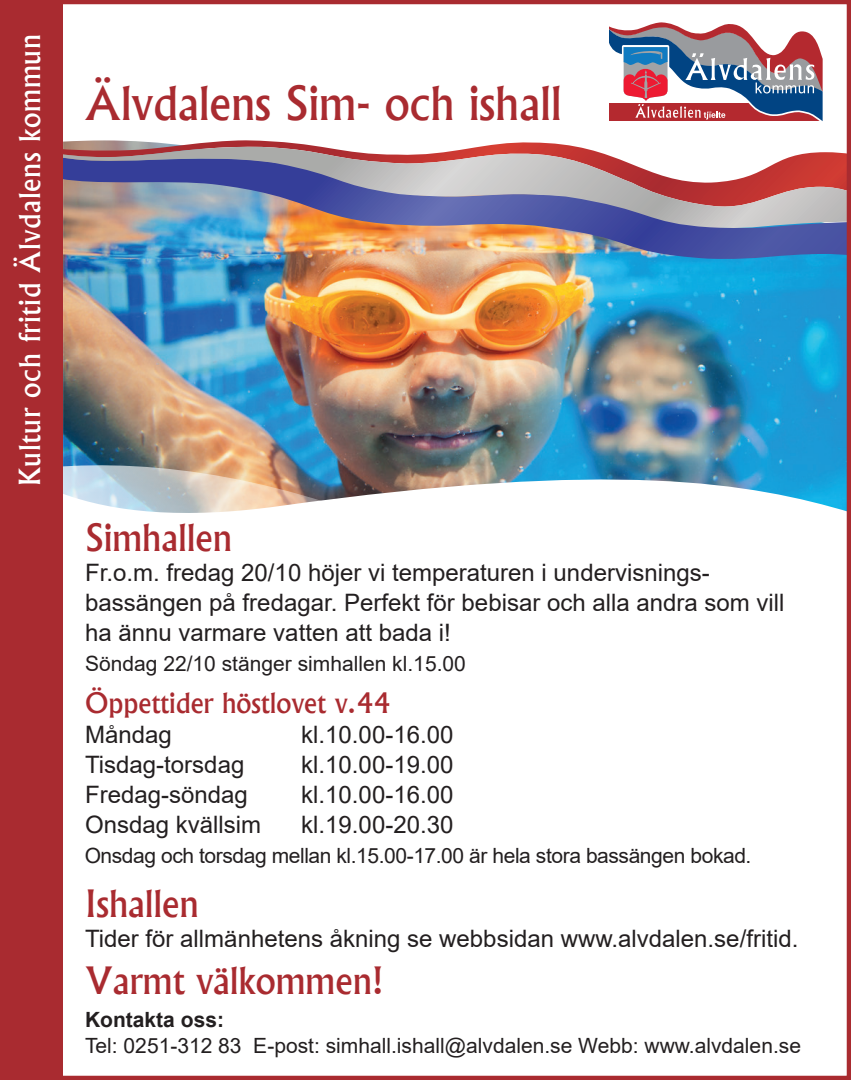
<style>
.page{position:relative;width:851px;height:1080px;background:#fff}
.page>*{position:absolute;margin:0;border:0;box-sizing:border-box;transform-origin:0 0}
.t1{font:500 45px "Albertus";color:#a92b30}
.t2{font:500 36px "Albertus";color:#a92b30}
.t3{font:500 27.9px "Albertus";letter-spacing:.025em;color:#fff}
.t4{font:500 27px "Albertus";color:#a92b30}
.t5{font:24px/30px "Arial";color:#231f20}
.t6{font:21px "Arial";color:#231f20}
.t7{font:21px "Arial";letter-spacing:-.02em;color:#231f20}
.t8{font:700 21px "Arial";color:#231f20}
</style>
<div class="page">
<img style="left:63px;top:260px;width:782px;height:193px">
<svg style="left:62px;top:453px;width:783px;height:306px"></svg>
<svg style="left:62px;top:140px;width:516px;height:7px"></svg>
<img style="left:62px;top:230px;width:783px;height:30px">
<svg style="left:62px;top:147px;width:783px;height:83px"></svg>
<div style="left:0;top:0;width:62px;height:1080px;background:#a92b30"></div>
<svg style="left:609px;top:22px;width:214px;height:99px"></svg>
<div style="left:0;top:0;width:850px;height:1080px;border:4px solid #a92b30"></div>
<p class="t3" style="left:13px;top:486px;width:454px;rotate:-90deg">Kultur och fritid Älvdalens kommun</p>
<h1 class="t1" style="left:85px;top:76px;width:478px">Älvdalens Sim- och ishall</h1>
<h2 class="t2" style="left:85px;top:516px;width:148px">Simhallen</h2>
<p class="t5" style="left:85px;top:558px;width:701px">Fr.o.m. fredag 20/10 höjer vi temperaturen i undervisnings&shy;bassängen på fredagar. Perfekt för bebisar och alla andra som vill ha ännu varmare vatten att bada i!</p>
<p class="t6" style="left:85px;top:649px;width:382px">Söndag 22/10 stänger simhallen kl.15.00</p>
<p class="t4" style="left:85px;top:686px;width:306px">Öppettider höstlovet v.44</p>
<p class="t5" style="left:85px;top:719px;width:88px">Måndag</p>
<p class="t5" style="left:301px;top:719px;width:154px">kl.10.00-16.00</p>
<p class="t5" style="left:85px;top:749px;width:161px">Tisdag-torsdag</p>
<p class="t5" style="left:301px;top:749px;width:154px">kl.10.00-19.00</p>
<p class="t5" style="left:85px;top:779px;width:164px">Fredag-söndag</p>
<p class="t5" style="left:301px;top:779px;width:154px">kl.10.00-16.00</p>
<p class="t5" style="left:85px;top:809px;width:178px">Onsdag kvällsim</p>
<p class="t5" style="left:301px;top:809px;width:154px">kl.19.00-20.30</p>
<p class="t7" style="left:85px;top:841px;width:668px">Onsdag och torsdag mellan kl.15.00-17.00 är hela stora bassängen bokad.</p>
<h2 class="t2" style="left:85px;top:881px;width:115px">Ishallen</h2>
<p class="t5" style="left:85px;top:923px;width:714px">Tider för allmänhetens åkning se webbsidan www.alvdalen.se/fritid.</p>
<h2 class="t2" style="left:85px;top:959px;width:300px">Varmt välkommen!</h2>
<p class="t8" style="left:85px;top:1005px;width:140px">Kontakta oss:</p>
<p class="t6" style="left:85px;top:1031px;width:717px">Tel: 0251-312 83 E-post: simhall.ishall@alvdalen.se Webb: www.alvdalen.se</p>
</div>
